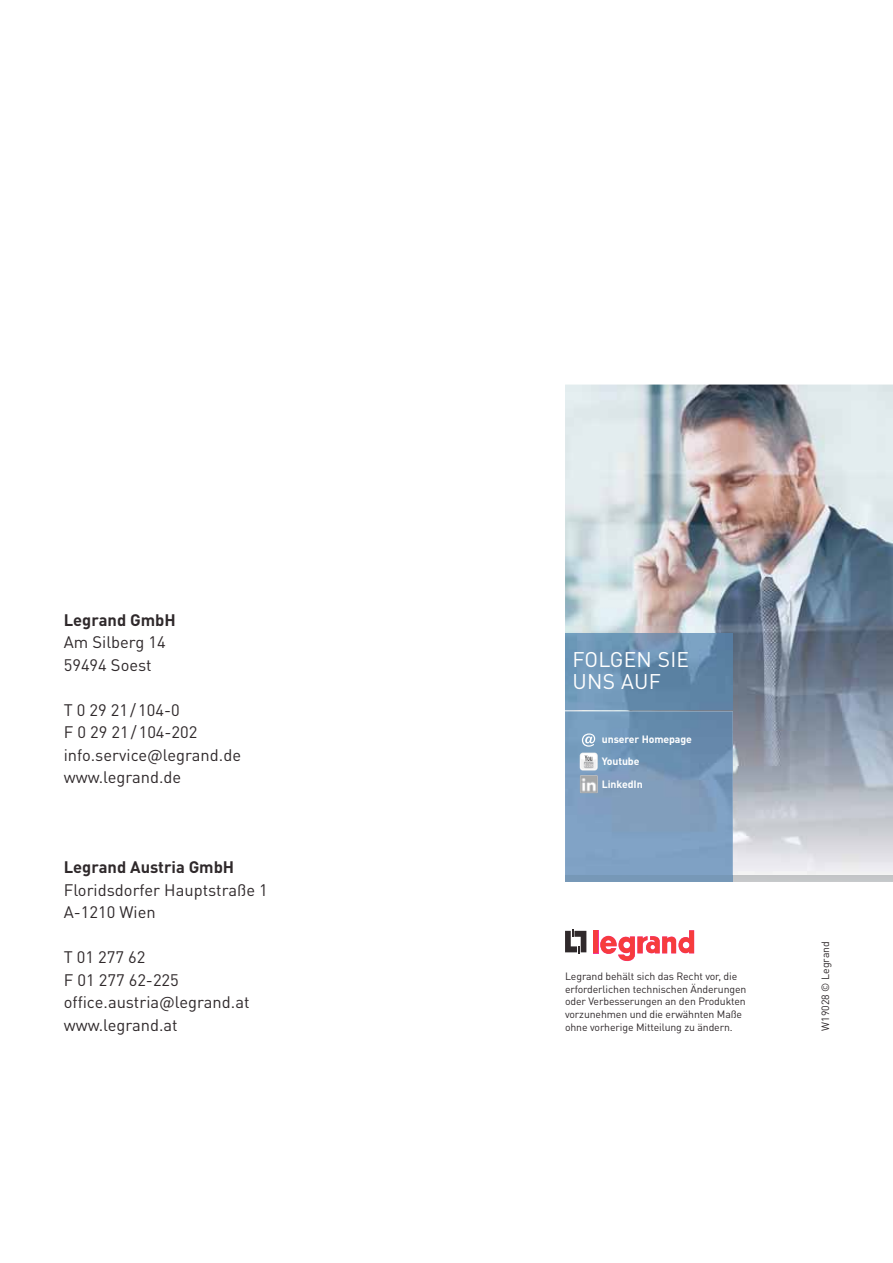
<style>
.page{position:relative;width:893px;height:1263px;background:#fff}
.page>*{position:absolute;margin:0;border:0;box-sizing:border-box;transform-origin:0 0}
.t1{font:21px/22.5px "DIN Pro";letter-spacing:.01em;color:#fff}
.t2{font:16.5px/22.5px "DIN Pro";color:#2f292b}
.t3{font:700 16.5px "DIN Pro";color:#2f292b}
.t4{font:10.5px/12.6px "DIN Pro";letter-spacing:-.01em;color:#2f292b}
.t5{font:700 10.5px/22.5px "DIN Pro";letter-spacing:-.01em;color:#fff}
.t6{font:10.5px "DIN Pro";color:#2f292b}
</style>
<div class="page">
<img style="left:565px;top:385px;width:328px;height:347px">
<img style="left:733px;top:732px;width:160px;height:143px">
<img style="left:565px;top:711px;width:168px;height:170px">
<img style="left:565px;top:633px;width:168px;height:76px">
<svg style="left:565px;top:929px;width:21px;height:25px"></svg>
<div style="left:593px;top:930px;width:5px;height:23px;background:#f63c3d"></div>
<svg style="left:600px;top:930px;width:94px;height:31px"></svg>
<svg style="left:580px;top:753px;width:18px;height:17px"></svg>
<div style="left:580px;top:753px;width:17px;height:17px;background:#f7f7f7;border-radius:3px"></div>
<div style="left:581px;top:754px;width:15px;height:15px;background:#e8e8e9;border-radius:3px"></div>
<svg style="left:581px;top:754px;width:15px;height:14px"></svg>
<svg style="left:582px;top:733px;width:13px;height:14px"></svg>
<svg style="left:580px;top:775px;width:18px;height:18px"></svg>
<p class="t3" style="left:64px;top:614px;width:113px">Legrand GmbH</p>
<p class="t2" style="left:64px;top:633px;width:103px">Am Silberg 14<br>59494 Soest</p>
<p class="t2" style="left:64px;top:700px;width:179px">T 0 29 21 / 104-0<br>F 0 29 21 / 104-202 info.service@legrand.de www.legrand.de</p>
<p class="t1" style="left:573px;top:650px;width:118px">FOLGEN SIE<br>UNS AUF</p>
<p class="t5" style="left:602px;top:729px;width:92px">unserer Homepage<br>Youtube<br>LinkedIn</p>
<p class="t3" style="left:64px;top:861px;width:172px">Legrand Austria GmbH</p>
<p class="t2" style="left:64px;top:880px;width:206px">Floridsdorfer Hauptstraße 1<br>A-1210 Wien</p>
<p class="t2" style="left:64px;top:947px;width:187px">T 01 277 62<br>F 01 277 62-225 office.austria@legrand.at www.legrand.at</p>
<p class="t6" style="left:822px;top:1031px;width:91px;rotate:-90deg">W19028 © Legrand</p>
<p class="t4" style="left:565px;top:971px;width:183px">Legrand behält sich das Recht vor, die erforderlichen technischen Änderungen oder Verbesserungen an den Produkten vorzunehmen und die erwähnten Maße ohne vorherige Mitteilung zu ändern.</p>
</div>
